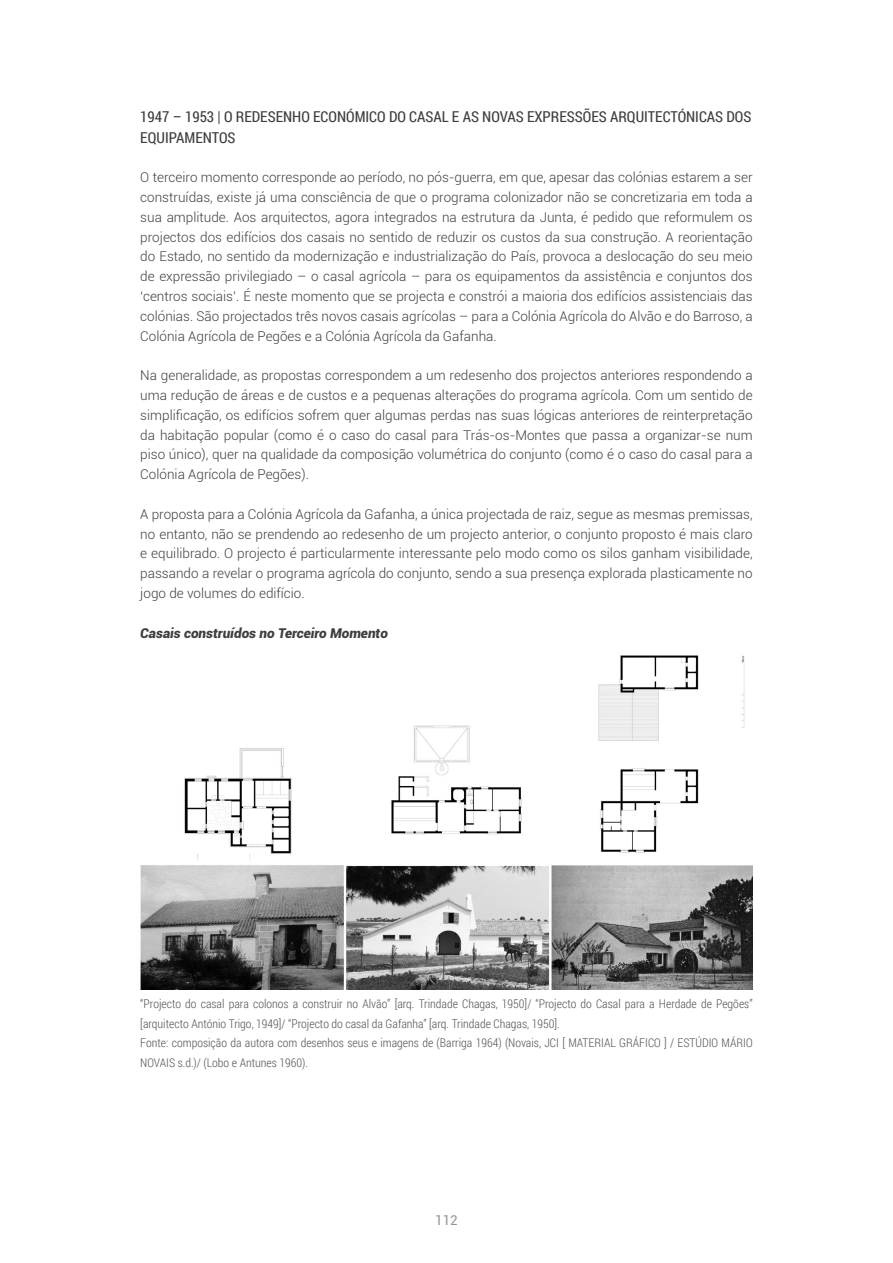
<style>
.page{position:relative;width:893px;height:1263px;background:#fff}
.page>*{position:absolute;margin:0;border:0;box-sizing:border-box;transform-origin:0 0}
.t1{font:15px/20.7px "Roboto Condensed";color:#3e3e3f}
.t2{font:300 13.5px/19.8px "Roboto";color:#3e3e3f;text-align:justify}
.t3{font:italic 900 13.5px "Roboto";color:#3e3e3f}
.t4{font:13.5px "Roboto";color:#939598}
.t5{font:300 12px/19.5px "Roboto Condensed";color:#57585a}
</style>
<div class="page">
<img style="left:140px;top:655px;width:613px;height:334px">
<p class="t1" style="left:140px;top:106px;width:613px">1947 – 1953 | O REDESENHO ECONÓMICO DO CASAL E AS NOVAS EXPRESSÕES ARQUITECTÓNICAS DOS<br>EQUIPAMENTOS</p>
<p class="t2" style="left:140px;top:167px;width:614px">O terceiro momento corresponde ao período, no pós-guerra, em que, apesar das colónias estarem a ser construídas, existe já uma consciência de que o programa colonizador não se concretizaria em toda a sua amplitude. Aos arquitectos, agora integrados na estrutura da Junta, é pedido que reformulem os projectos dos edifícios dos casais no sentido de reduzir os custos da sua construção. A reorientação do Estado, no sentido da modernização e industrialização do País, provoca a deslocação do seu meio de expressão privilegiado – o casal agrícola – para os equipamentos da assistência e conjuntos dos ‘centros sociais’. É neste momento que se projecta e constrói a maioria dos edifícios assistenciais das colónias. São projectados três novos casais agrícolas – para a Colónia Agrícola do Alvão e do Barroso, a Colónia Agrícola de Pegões e a Colónia Agrícola da Gafanha.</p>
<p class="t2" style="left:140px;top:365px;width:614px">Na generalidade, as propostas correspondem a um redesenho dos projectos anteriores respondendo a uma redução de áreas e de custos e a pequenas alterações do programa agrícola. Com um sentido de simplificação, os edifícios sofrem quer algumas perdas nas suas lógicas anteriores de reinterpretação da habitação popular (como é o caso do casal para Trás-os-Montes que passa a organizar-se num piso único), quer na qualidade da composição volumétrica do conjunto (como é o caso do casal para a Colónia Agrícola de Pegões).</p>
<p class="t2" style="left:140px;top:504px;width:614px">A proposta para a Colónia Agrícola da Gafanha, a única projectada de raiz, segue as mesmas premissas, no entanto, não se prendendo ao redesenho de um projecto anterior, o conjunto proposto é mais claro e equilibrado. O projecto é particularmente interessante pelo modo como os silos ganham visibilidade, passando a revelar o programa agrícola do conjunto, sendo a sua presença explorada plasticamente no jogo de volumes do edifício.</p>
<p class="t3" style="left:140px;top:623px;width:249px">Casais construídos no Terceiro Momento</p>
<p class="t5" style="left:140px;top:994px;width:614px">“Projecto do casal para colonos a construir no Alvão” [arq. Trindade Chagas, 1950]/ “Projecto do Casal para a Herdade de Pegões” [arquitecto António Trigo, 1949]/ “Projecto do casal da Gafanha” [arq. Trindade Chagas, 1950].<br>Fonte: composição da autora com desenhos seus e imagens de (Barriga 1964) (Novais, JCI [ MATERIAL GRÁFICO ] / ESTÚDIO MÁRIO NOVAIS s.d.)/ (Lobo e Antunes 1960).</p>
<p class="t4" style="left:435px;top:1211px;width:24px">112</p>
</div>
